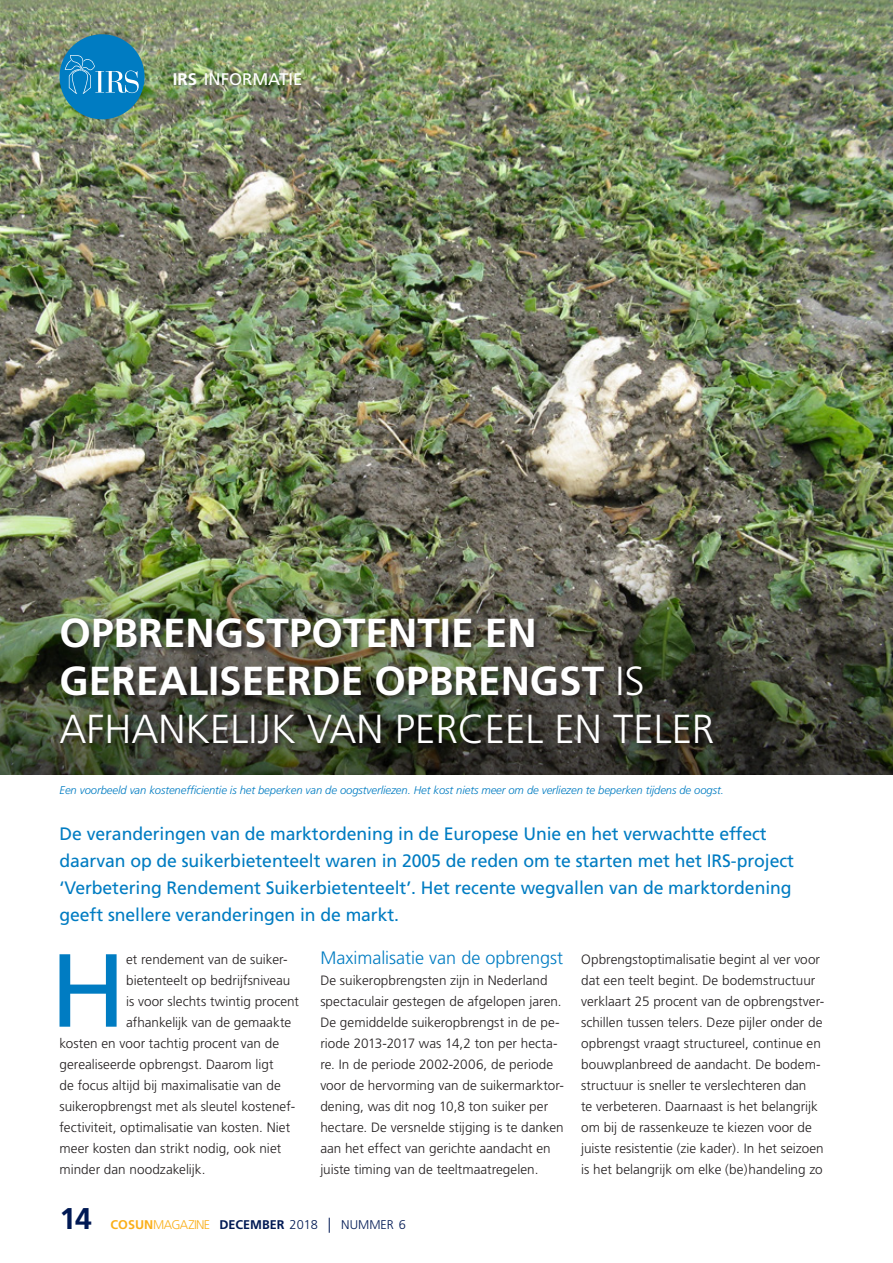
<style>
.page{position:relative;width:893px;height:1263px;background:#fff}
.page>*{position:absolute;margin:0;border:0;box-sizing:border-box;transform-origin:0 0}
.Platte__body__tekst{font:103.8px "Frutiger";color:#007cc2}
.Kop_tekst{font:700 40.5px/48px "Frutiger";color:#fff}
.t1{font:700 30px "Frutiger";color:#001954}
.Inleiding{font:18px/27px "Frutiger";letter-spacing:-.005em;color:#007cc2}
.tussenkop_IRS{font:300 18px "Frutiger";color:#007cc2}
.t2{font:16.8px "Frutiger";color:#fff}
.Platte__body__tekst-2{font:300 13.5px/21px "Frutiger";color:#231f20}
.t3{font:300 12.6px "Frutiger";letter-spacing:-.03em;color:#faaf18}
.IRS_Onderschrift{font:italic 300 11.25px "Frutiger";letter-spacing:-.005em;color:#007cc2}
.s1{font-weight:700}
.s2{font-weight:300}
.s3{font-weight:700;color:#001954}
.s4{font-size:12.75px;color:#001954}
.s5{font-size:15px;color:#001954}
.s6{color:#001954}
</style>
<div class="page">
<img style="left:0;top:0;width:893px;height:544px">
<img style="left:0;top:544px;width:893px;height:231px">
<div style="left:59px;top:617px;width:661px;height:134px;background:#231f20;opacity:.75"></div>
<div style="left:60px;top:34px;width:85px;height:85px;background:#007cc2;border-radius:50%"></div>
<svg style="left:65px;top:55px;width:74px;height:39px"></svg>
<p class="t2" style="left:173px;top:69px;width:131px"><span class="s1">IRS</span> INFORMATIE</p>
<p class="Kop_tekst" style="left:60px;top:609px;width:656px">OPBRENGSTPOTENTIE EN<br>GEREALISEERDE OPBRENGST <span class="s2">IS<br>AFHANKELIJK VAN PERCEEL EN TELER</span></p>
<p class="IRS_Onderschrift" style="left:60px;top:783px;width:666px">Een voorbeeld van kostenefficientie is het beperken van de oogstverliezen. Het kost niets meer om de verliezen te beperken tijdens de oogst.</p>
<p class="Inleiding" style="left:60px;top:821px;width:736px">De veranderingen van de marktordening in de Europese Unie en het verwachtte effect daarvan op de suikerbietenteelt waren in 2005 de reden om te starten met het IRS-project ‘Verbetering Rendement Suikerbietenteelt’. Het recente wegvallen van de marktordening geeft snellere veranderingen in de markt.</p>
<p class="Platte__body__tekst" style="left:49px;top:930px;width:79px">H</p>
<p class="Platte__body__tekst-2" style="left:126px;top:949px;width:163px">et rendement van de suiker-</p>
<p class="Platte__body__tekst-2" style="left:126px;top:970px;width:166px">bietenteelt op bedrijfsniveau</p>
<p class="Platte__body__tekst-2" style="left:126px;top:991px;width:174px">is voor slechts twintig procent</p>
<p class="Platte__body__tekst-2" style="left:126px;top:1012px;width:167px">afhankelijk van de gemaakte</p>
<p class="Platte__body__tekst-2" style="left:60px;top:1033px;width:221px">kosten en voor tachtig procent van de</p>
<p class="Platte__body__tekst-2" style="left:60px;top:1054px;width:216px">gerealiseerde opbrengst. Daarom ligt</p>
<p class="Platte__body__tekst-2" style="left:60px;top:1075px;width:223px">de focus altijd bij maximalisatie van de</p>
<p class="Platte__body__tekst-2" style="left:60px;top:1096px;width:237px">suikeropbrengst met als sleutel kostenef-</p>
<p class="Platte__body__tekst-2" style="left:60px;top:1117px;width:232px">fectiviteit, optimalisatie van kosten. Niet</p>
<p class="Platte__body__tekst-2" style="left:60px;top:1138px;width:223px">meer kosten dan strikt nodig, ook niet</p>
<p class="Platte__body__tekst-2" style="left:60px;top:1159px;width:147px">minder dan noodzakelijk.</p>
<p class="tussenkop_IRS" style="left:320px;top:947px;width:244px">Maximalisatie van de opbrengst</p>
<p class="Platte__body__tekst-2" style="left:320px;top:970px;width:245px">De suikeropbrengsten zijn in Nederland spectaculair gestegen de afgelopen jaren.<br>De gemiddelde suikeropbrengst in de pe&shy;riode 2013-2017 was 14,2 ton per hecta&shy;re. In de periode 2002-2006, de periode voor de hervorming van de suikermarktor&shy;dening, was dit nog 10,8 ton suiker per hectare. De versnelde stijging is te danken aan het effect van gerichte aandacht en juiste timing van de teeltmaatregelen.</p>
<h3 class="t1" style="left:60px;top:1201px;width:34px">14</h3>
<p class="t3" style="left:111px;top:1217px;width:297px"><span class="s1">COSUN</span>MAGAZINE <span class="s3">DECEMBER</span> <span class="s4">2018</span> <span class="s5">|</span> <span class="s6">NUMMER</span> <span class="s4">6</span></p>
<p class="Platte__body__tekst-2" style="left:581px;top:949px;width:245px">Opbrengstoptimalisatie begint al ver voor dat een teelt begint. De bodemstructuur verklaart 25 procent van de opbrengstver&shy;schillen tussen telers. Deze pijler onder de opbrengst vraagt structureel, continue en bouwplanbreed de aandacht. De bodem&shy;structuur is sneller te verslechteren dan<br>te verbeteren. Daarnaast is het belangrijk om bij de rassenkeuze te kiezen voor de juiste resistentie (zie kader). In het seizoen is het belangrijk om elke (be)handeling zo</p>
</div>
